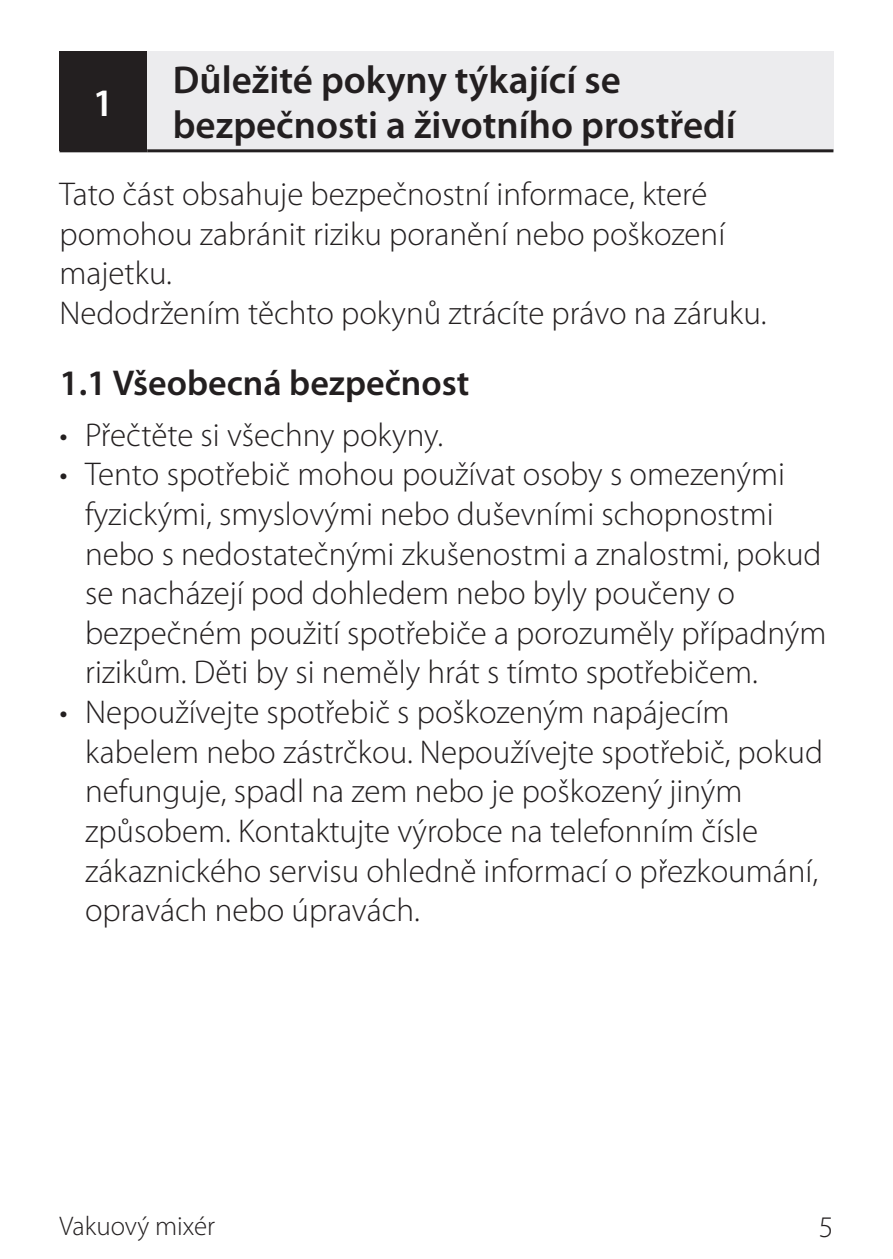
<style>
.page{position:relative;width:893px;height:1259px;background:#fff}
.page>*{position:absolute;margin:0;border:0;box-sizing:border-box;transform-origin:0 0}
.Nadpis_13{font:600 39px/45px "Myriad Pro";color:#231f20}
.Nadpis_13-2{font:600 39px "Myriad Pro";color:#fff}
.Podnadpis_12{font:600 36px "Myriad Pro";color:#231f20}
.Odsadený_11{font:300 33px/39.6px "Myriad Pro";color:#231f20}
.Základný_11{font:300 33px/39.6px "Myriad Pro";color:#231f20}
.t1{font:300 30px "Myriad Pro";color:#231f20}
.t2{font:300 27px "Myriad Pro";color:#231f20}
</style>
<div class="page">
<div style="left:60px;top:51px;width:87px;height:100px;background:#231f20"></div>
<div style="left:147px;top:51px;width:686px;height:100px;background:#ececee"></div>
<hr style="left:60px;top:149px;width:87px;height:3px;background:#231f20">
<hr style="left:147px;top:149px;width:686px;height:3px;background:#231f20">
<p class="Nadpis_13" style="left:173px;top:56px;width:564px">Důležité pokyny týkající se bezpečnosti a životního prostředí</p>
<p class="Základný_11" style="left:60px;top:175px;width:667px">Tato část obsahuje bezpečnostní informace, které pomohou zabránit riziku poranění nebo poškození majetku.</p>
<p class="Základný_11" style="left:60px;top:294px;width:708px">Nedodržením těchto pokynů ztrácíte právo na záruku.</p>
<p class="Podnadpis_12" style="left:60px;top:360px;width:411px">1.1 Všeobecná bezpečnost</p>
<p class="Odsadený_11" style="left:60px;top:415px;width:385px">• Přečtěte si všechny pokyny.</p>
<p class="Odsadený_11" style="left:85px;top:455px;width:743px;text-indent:-26px">• Tento spotřebič mohou používat osoby s omezenými fyzickými, smyslovými nebo duševními schopnostmi nebo s nedostatečnými zkušenostmi a znalostmi, pokud se nacházejí pod dohledem nebo byly poučeny o bezpečném použití spotřebiče a porozuměly případným rizikům. Děti by si neměly hrát s tímto spotřebičem.</p>
<p class="Odsadený_11" style="left:85px;top:693px;width:739px;text-indent:-26px">• Nepoužívejte spotřebič s poškozeným napájecím kabelem nebo zástrčkou. Nepoužívejte spotřebič, pokud nefunguje, spadl na zem nebo je poškozený jiným způsobem. Kontaktujte výrobce na telefonním čísle zákaznického servisu ohledně informací o přezkoumání, opravách nebo úpravách.</p>
<p class="Nadpis_13-2" style="left:93px;top:78px;width:22px">1</p>
<p class="t2" style="left:60px;top:1210px;width:157px">Vakuový mixér</p>
<p class="t1" style="left:819px;top:1210px;width:16px">5</p>
</div>
